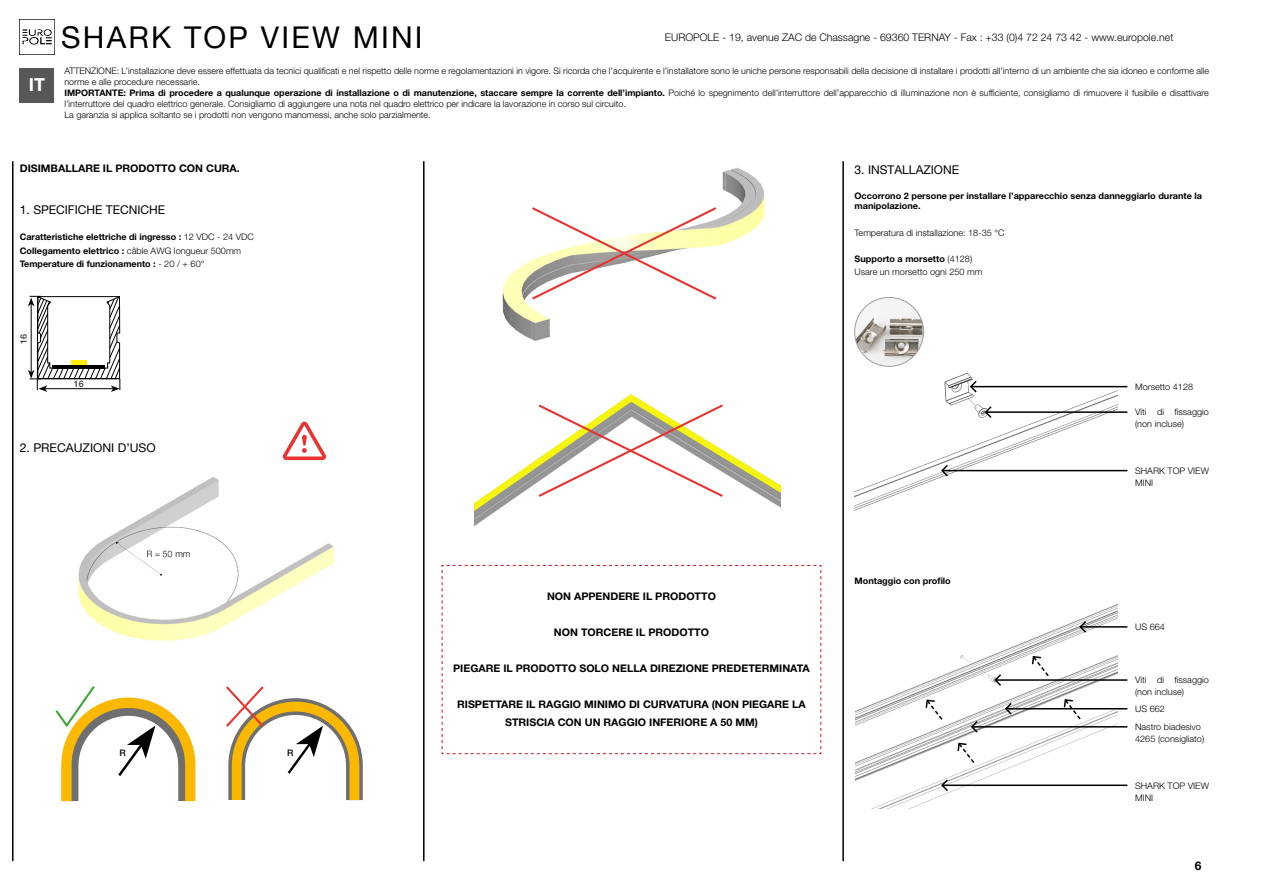
<style>
.page{position:relative;width:1263px;height:893px;background:#fff}
.page>*{position:absolute;margin:0;border:0;box-sizing:border-box;transform-origin:0 0}
.t1{font:30px "Helvetica Neue";letter-spacing:.075em;color:#000}
.t2{font:700 18px "Helvetica Neue LT Std";color:#fff}
.t3{font:12px "Helvetica Neue";color:#000}
.t4{font:700 12px "Helvetica Neue LT Std";color:#000}
.produits{font:700 10.5px/18px "Helvetica Neue LT Std";color:#000;text-align:center}
.t5{font:300 10.5px "Helvetica Neue LT Std";color:#000}
.produits-2{font:300 9px/12px "Helvetica Neue LT Std";color:#000}
.produits-3{font:700 9px/10.2px "Helvetica Neue LT Std";color:#000}
.Tableau_REFERENCES_P{font:500 9px "Helvetica Neue";color:#333e47}
.Tableau_REFERENCES_P-2{font:500 9px "Helvetica Neue";color:#000}
.s1{font-weight:700}
.s2{font-weight:300}
</style>
<div class="page">
<img style="left:855px;top:603px;width:263px;height:205px">
<img style="left:854px;top:373px;width:264px;height:138px">
<div style="left:20px;top:68px;width:34px;height:34px;background:#575756"></div>
<img style="left:22px;top:29px;width:30px;height:16px">
<svg style="left:441px;top:565px;width:381px;height:189px"></svg>
<img style="left:502px;top:167px;width:263px;height:174px">
<svg style="left:28px;top:296px;width:93px;height:96px"></svg>
<svg style="left:283px;top:422px;width:43px;height:38px"></svg>
<svg style="left:55px;top:686px;width:140px;height:115px"></svg>
<svg style="left:226px;top:686px;width:137px;height:114px"></svg>
<img style="left:474px;top:394px;width:306px;height:132px">
<svg style="left:536px;top:403px;width:189px;height:96px"></svg>
<svg style="left:940px;top:463px;width:9px;height:15px"></svg>
<hr style="left:943px;top:470px;width:184px;height:1px;background:#000">
<svg style="left:983px;top:405px;width:10px;height:15px"></svg>
<hr style="left:986px;top:411px;width:141px;height:2px;background:#000">
<svg style="left:969px;top:379px;width:9px;height:15px"></svg>
<hr style="left:971px;top:386px;width:156px;height:1px;background:#000">
<svg style="left:925px;top:699px;width:19px;height:22px"></svg>
<svg style="left:1031px;top:655px;width:19px;height:23px"></svg>
<svg style="left:940px;top:778px;width:9px;height:15px"></svg>
<hr style="left:943px;top:784px;width:184px;height:2px;background:#000">
<svg style="left:970px;top:719px;width:9px;height:15px"></svg>
<hr style="left:972px;top:726px;width:155px;height:2px;background:#000">
<svg style="left:1078px;top:619px;width:10px;height:15px"></svg>
<hr style="left:1080px;top:626px;width:47px;height:2px;background:#000">
<svg style="left:1004px;top:701px;width:9px;height:15px"></svg>
<hr style="left:1006px;top:708px;width:121px;height:1px;background:#000">
<svg style="left:993px;top:673px;width:10px;height:14px"></svg>
<hr style="left:996px;top:679px;width:131px;height:2px;background:#000">
<svg style="left:530px;top:205px;width:189px;height:96px"></svg>
<img style="left:855px;top:297px;width:68px;height:69px;border-radius:34px">
<div style="left:854px;top:297px;width:70px;height:69px;border:1px solid #9d9d9c;border-radius:50%"></div>
<hr style="left:12px;top:161px;width:2px;height:700px;background:#000">
<hr style="left:423px;top:161px;width:1px;height:700px;background:#000">
<hr style="left:842px;top:161px;width:2px;height:700px;background:#000">
<img style="left:78px;top:477px;width:256px;height:164px">
<div style="left:175px;top:550px;width:42px;height:10px;background:#fff"></div>
<svg style="left:956px;top:742px;width:20px;height:23px"></svg>
<svg style="left:1063px;top:698px;width:19px;height:23px"></svg>
<p class="t2" style="left:29px;top:74px;width:18px">IT</p>
<p class="t1" style="left:61px;top:20px;width:363px">SHARK TOP VIEW MINI</p>
<p class="t5" style="left:665px;top:31px;width:510px">EUROPOLE - 19, avenue ZAC de Chassagne - 69360 TERNAY - Fax : +33 (0)4 72 24 73 42 - www.europole.net</p>
<p class="produits-2" style="left:64px;top:66px;width:1146px;line-height:10.8px">ATTENZIONE: L’installazione deve essere effettuata da tecnici qualificati e nel rispetto delle norme e regolamentazioni in vigore. Si ricorda che l’acquirente e l’installatore sono le uniche persone responsabili della decisione di installare i prodotti all’interno di un ambiente che sia idoneo e conforme alle norme e alle procedure necessarie.</p>
<p class="produits-2" style="left:64px;top:87px;width:1146px;line-height:10.8px"><span class="s1">IMPORTANTE: Prima di procedere a qualunque operazione di installazione o di manutenzione, staccare sempre la corrente dell’impianto.</span> Poiché lo spegnimento dell’interruttore dell’apparecchio di illuminazione non è sufficiente, consigliamo di rimuovere il fusibile e disattivare l’interruttore del quadro elettrico generale. Consigliamo di aggiungere una nota nel quadro elettrico per indicare la lavorazione in corso sul circuito.</p>
<p class="produits-2" style="left:64px;top:108px;width:368px">La garanzia si applica soltanto se i prodotti non vengono manomessi, anche solo parzialmente.</p>
<p class="produits" style="left:20px;top:159px;width:222px">DISIMBALLARE IL PRODOTTO CON CURA.</p>
<p class="t3" style="left:20px;top:203px;width:147px">1. SPECIFICHE TECNICHE</p>
<p class="produits-3" style="left:20px;top:232px;width:236px">Caratteristiche elettriche di ingresso : <span class="s2">12 VDC - 24 VDC</span></p>
<p class="produits-3" style="left:20px;top:245px;width:223px">Collegamento elettrico : <span class="s2">câble AWG longueur 500mm</span></p>
<p class="produits-3" style="left:20px;top:258px;width:186px">Temperature di funzionamento : <span class="s2">- 20 / + 60°</span></p>
<p class="Tableau_REFERENCES_P" style="left:18px;top:344px;width:12px;rotate:-90deg">16</p>
<p class="Tableau_REFERENCES_P" style="left:74px;top:379px;width:12px">16</p>
<p class="t3" style="left:20px;top:440px;width:137px">2. PRECAUZIONI D’USO</p>
<p class="produits-2" style="left:175px;top:547px;width:16px">mm</p>
<p class="Tableau_REFERENCES_P-2" style="left:120px;top:747px;width:8px">R</p>
<p class="Tableau_REFERENCES_P-2" style="left:287px;top:747px;width:8px">R</p>
<p class="produits" style="left:547px;top:587px;width:170px">NON APPENDERE IL PRODOTTO</p>
<p class="produits" style="left:554px;top:623px;width:157px">NON TORCERE IL PRODOTTO</p>
<p class="produits" style="left:453px;top:659px;width:358px">PIEGARE IL PRODOTTO SOLO NELLA DIREZIONE PREDETERMINATA</p>
<p class="produits" style="left:457px;top:695px;width:350px">RISPETTARE IL RAGGIO MINIMO DI CURVATURA (NON PIEGARE LA<br>STRISCIA CON UN RAGGIO INFERIORE A 50 MM)</p>
<p class="t3" style="left:854px;top:162px;width:106px">3. INSTALLAZIONE</p>
<p class="produits-3" style="left:854px;top:191px;width:349px">Occorrono 2 persone per installare l’apparecchio senza danneggiarlo durante la manipolazione.</p>
<p class="produits-2" style="left:854px;top:227px;width:152px">Temperatura di installazione: 18-35 °C</p>
<p class="produits-3" style="left:854px;top:253px;width:119px">Supporto a morsetto <span class="s2">(4128)</span></p>
<p class="produits-2" style="left:854px;top:265px;width:129px">Usare un morsetto ogni 250 mm</p>
<p class="produits-2" style="left:1135px;top:380px;width:60px">Morsetto 4128</p>
<p class="produits-2" style="left:1135px;top:406px;width:75px">Viti di fissaggio (non incluse)</p>
<p class="produits-3" style="left:854px;top:575px;width:98px">Montaggio con profilo</p>
<p class="produits-2" style="left:1135px;top:464px;width:75px">SHARK TOP VIEW<br>MINI</p>
<p class="produits-2" style="left:1135px;top:621px;width:31px">US 664</p>
<p class="produits-2" style="left:1135px;top:674px;width:75px">Viti di fissaggio (non incluse)</p>
<p class="produits-2" style="left:1135px;top:703px;width:31px">US 662</p>
<p class="produits-2" style="left:1135px;top:721px;width:71px">Nastro biadesivo<br>4265 (consigliato)</p>
<p class="produits-2" style="left:1135px;top:779px;width:75px">SHARK TOP VIEW<br>MINI</p>
<p class="t4" style="left:1195px;top:858px;width:8px">6</p>
</div>
